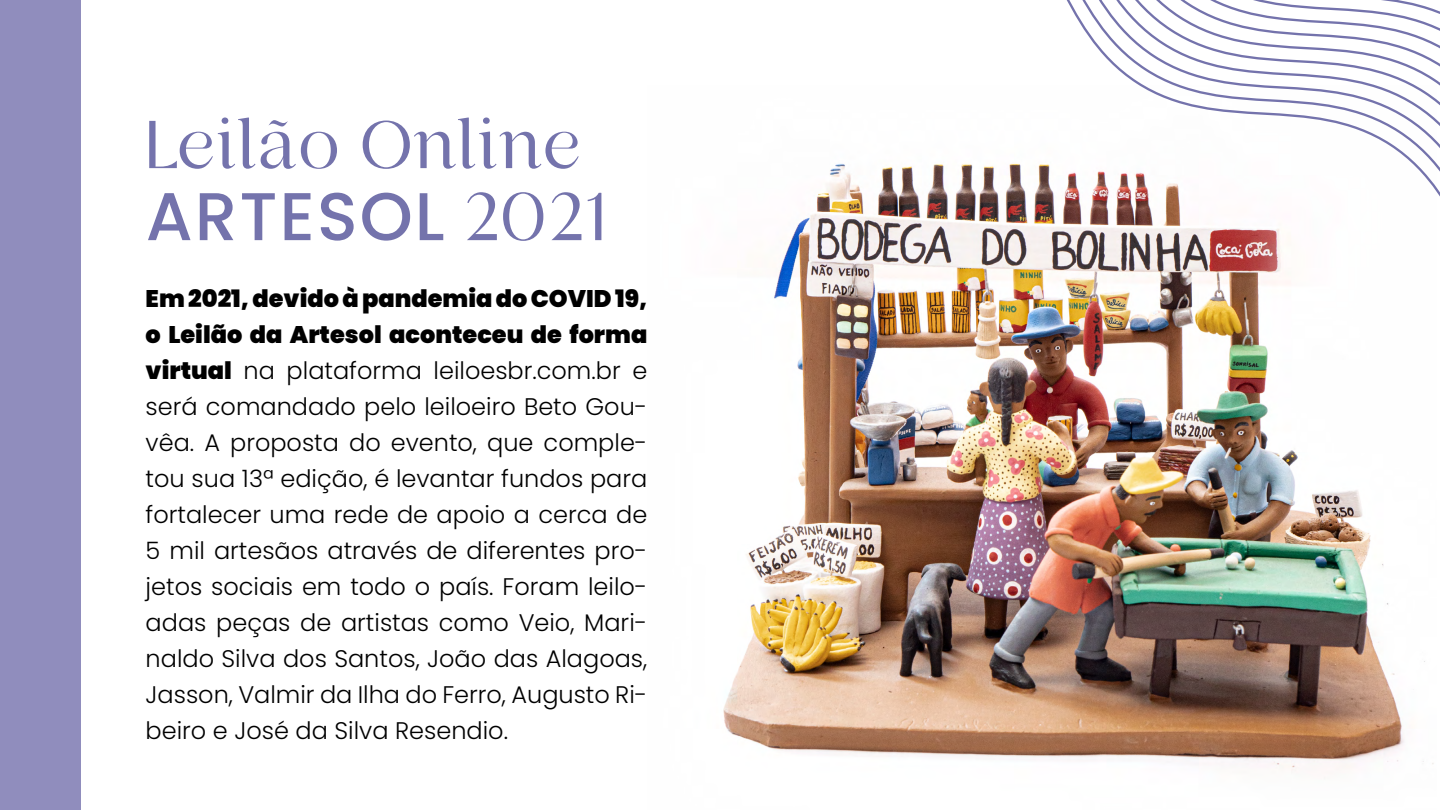
<style>
.page{position:relative;width:1440px;height:810px;background:#fff}
.page>*{position:absolute;margin:0;border:0;box-sizing:border-box;transform-origin:0 0}
.t1{font:67.5px "Nelphim";letter-spacing:.03em;color:#7473ac}
.t2{font:500 67.5px "Poppins";letter-spacing:.03em;color:#7473ac}
.t3{font:300 24px/36px "Poppins";color:#000;text-align:justify}
.s1{font-family:"Nelphim";font-weight:400}
.s2{font-weight:900}
</style>
<div class="page">
<img style="left:723px;top:163px;width:711px;height:608px">
<img style="left:977px;top:163px;width:457px;height:145px">
<img style="left:985px;top:163px;width:449px;height:132px">
<img style="left:994px;top:163px;width:440px;height:119px">
<img style="left:1002px;top:163px;width:432px;height:106px">
<img style="left:1011px;top:163px;width:423px;height:93px">
<svg style="left:1019px;top:163px;width:415px;height:80px"></svg>
<svg style="left:1028px;top:163px;width:406px;height:67px"></svg>
<svg style="left:1036px;top:163px;width:398px;height:53px"></svg>
<img style="left:1045px;top:163px;width:395px;height:40px">
<svg style="left:1053px;top:163px;width:387px;height:27px"></svg>
<svg style="left:1062px;top:0;width:378px;height:177px"></svg>
<svg style="left:1070px;top:0;width:370px;height:164px"></svg>
<svg style="left:1079px;top:0;width:361px;height:151px"></svg>
<svg style="left:1087px;top:0;width:353px;height:138px"></svg>
<svg style="left:1096px;top:0;width:344px;height:125px"></svg>
<div style="left:0;top:0;width:81px;height:810px;background:#908dbd"></div>
<h1 class="t1" style="left:146px;top:106px;width:436px">Leilão Online</h1>
<h1 class="t2" style="left:146px;top:177px;width:466px">ARTESOL <span class="s1">2021</span></h1>
<p class="t3" style="left:146px;top:281px;width:503px"><span class="s2">Em 2021, devido à pandemia do COVID 19, o Leilão da Artesol aconteceu de forma virtual</span> na plataforma leiloesbr.com.br e será comandado pelo leiloeiro Beto Gou&shy;vêa. A proposta do evento, que comple&shy;tou sua 13ª edição, é levantar fundos para fortalecer uma rede de apoio a cerca de 5 mil artesãos através de diferentes pro&shy;jetos sociais em todo o país. Foram leilo&shy;adas peças de artistas como Veio, Mari&shy;naldo Silva dos Santos, João das Alagoas, Jasson, Valmir da Ilha do Ferro, Augusto Ri&shy;beiro e José da Silva Resendio.</p>
</div>
